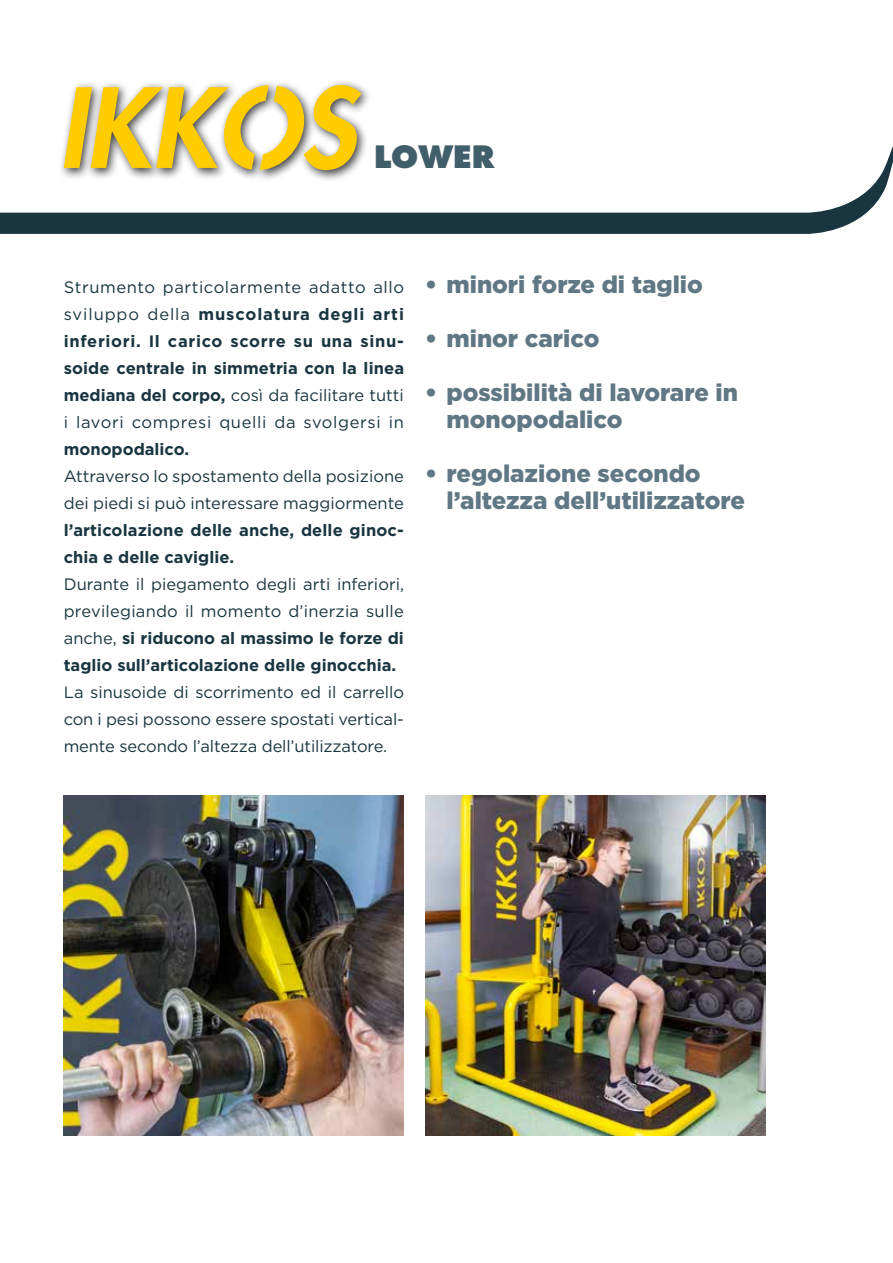
<style>
.page{position:relative;width:893px;height:1263px;background:#fff}
.page>*{position:absolute;margin:0;border:0;box-sizing:border-box;transform-origin:0 0}
.t1{font:800 30px "Futura";letter-spacing:-.01em;color:#415e6b}
.t2{font:900 24px/27px "Gotham";color:#5f7884}
.t3{font:16.5px/27px "Gotham";color:#193540;text-align:justify}
.t4{font:700 16.5px/27px "Gotham";letter-spacing:.005em;color:#193540;text-align:justify}
.s1{font-weight:400}
.s2{font-weight:700}
</style>
<div class="page">
<svg style="left:0;top:146px;width:893px;height:88px"></svg>
<img style="left:425px;top:795px;width:340px;height:340px">
<img style="left:64px;top:795px;width:340px;height:340px">
<img style="left:0;top:213px;width:1px;height:922px">
<div style="left:58px;top:79px;width:315px;height:103px;background:#000;opacity:.75"></div>
<svg style="left:64px;top:85px;width:297px;height:85px"></svg>
<h1 class="t1" style="left:374px;top:139px;width:122px">LOWER</h1>
<p class="t4" style="left:64px;top:273px;width:342px"><span class="s1">Strumento particolarmente adatto allo sviluppo della</span> muscolatura degli arti inferiori. Il carico scorre su una sinu&shy;soide centrale in simmetria con la linea mediana del corpo, <span class="s1">così da facilitare tutti i lavori compresi quelli da svolgersi in</span></p>
<p class="t4" style="left:64px;top:435px;width:127px">monopodalico.</p>
<p class="t3" style="left:64px;top:462px;width:342px">Attraverso lo spostamento della posizione dei piedi si può interessare maggiormente</p>
<p class="t4" style="left:64px;top:516px;width:341px">l’articolazione delle anche, delle ginoc&shy;chia e delle caviglie.</p>
<p class="t3" style="left:64px;top:570px;width:342px">Durante il piegamento degli arti inferiori, previlegiando il momento d’inerzia sulle anche, <span class="s2">si riducono al massimo le forze di taglio sull’articolazione delle ginocchia.</span></p>
<p class="t3" style="left:64px;top:678px;width:342px">La sinusoide di scorrimento ed il carrello con i pesi possono essere spostati vertical&shy;mente secondo l’altezza dell’utilizzatore.</p>
<h2 class="t2" style="left:425px;top:270px;width:279px">• minori forze di taglio</h2>
<h2 class="t2" style="left:425px;top:324px;width:176px">• minor carico</h2>
<h2 class="t2" style="left:446px;top:378px;width:293px;text-indent:-21px">• possibilità di lavorare in monopodalico</h2>
<h2 class="t2" style="left:446px;top:459px;width:300px;text-indent:-21px">• regolazione secondo l’altezza dell’utilizzatore</h2>
</div>
